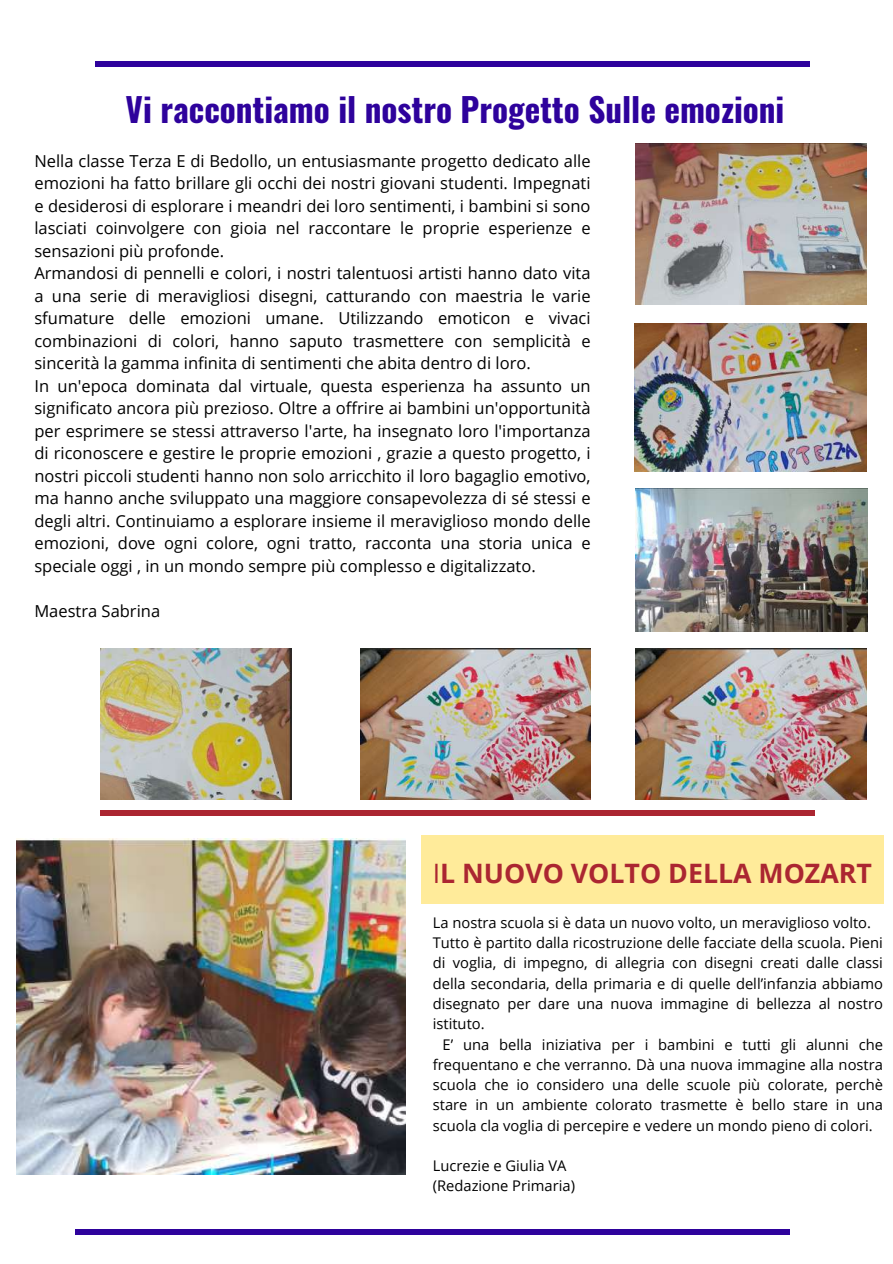
<style>
.page{position:relative;width:893px;height:1264px;background:#fff}
.page>*{position:absolute;margin:0;border:0;box-sizing:border-box;transform-origin:0 0}
.t1{font:700 33.15px "Oswald";color:#2e029c}
.t2{font:700 26.7px "Open Sans";color:#ab2631}
.t3{font:16.5px/22.5px "Open Sans";color:#000}
.t4{font:14.7px/20.2px "Open Sans";color:#000}
.s1{font-weight:400}
</style>
<div class="page">
<div style="left:95px;top:62px;width:714px;height:5px;background:#2e029c"></div>
<img style="left:635px;top:488px;width:232px;height:143px">
<img style="left:636px;top:143px;width:230px;height:161px">
<img style="left:100px;top:648px;width:192px;height:151px">
<img style="left:360px;top:648px;width:230px;height:151px">
<img style="left:636px;top:648px;width:230px;height:151px">
<img style="left:635px;top:324px;width:231px;height:147px">
<div style="left:100px;top:810px;width:715px;height:6px;background:#ab2631"></div>
<img style="left:17px;top:838px;width:388px;height:335px">
<div style="left:421px;top:835px;width:461px;height:68px;background:#ffeb9a"></div>
<div style="left:75px;top:1229px;width:715px;height:5px;background:#2e029c"></div>
<h1 class="t1" style="left:126px;top:84px;width:660px">Vi raccontiamo il nostro Progetto Sulle emozioni</h1>
<p class="t3" style="left:34px;top:149px;width:557px">Nella classe Terza E di Bedollo, un entusiasmante progetto dedicato alle emozioni ha fatto brillare gli occhi dei nostri giovani studenti. Impegnati e desiderosi di esplorare i meandri dei loro sentimenti, i bambini si sono lasciati coinvolgere con gioia nel raccontare le proprie esperienze e sensazioni più profonde.<br>Armandosi di pennelli e colori, i nostri talentuosi artisti hanno dato vita a una serie di meravigliosi disegni, catturando con maestria le varie sfumature delle emozioni umane. Utilizzando emoticon e vivaci combinazioni di colori, hanno saputo trasmettere con semplicità e sincerità la gamma infinita di sentimenti che abita dentro di loro.<br>In un'epoca dominata dal virtuale, questa esperienza ha assunto un significato ancora più prezioso. Oltre a offrire ai bambini un'opportunità per esprimere se stessi attraverso l'arte, ha insegnato loro l'importanza di riconoscere e gestire le proprie emozioni , grazie a questo progetto, i nostri piccoli studenti hanno non solo arricchito il loro bagaglio emotivo, ma hanno anche sviluppato una maggiore consapevolezza di sé stessi e degli altri. Continuiamo a esplorare insieme il meraviglioso mondo delle emozioni, dove ogni colore, ogni tratto, racconta una storia unica e speciale oggi , in un mondo sempre più complesso e digitalizzato.</p>
<p class="t3" style="left:34px;top:599px;width:127px">Maestra Sabrina</p>
<h2 class="t2" style="left:433px;top:854px;width:440px"><span class="s1">I</span>L NUOVO VOLTO DELLA MOZART</h2>
<p class="t4" style="left:433px;top:912px;width:451px">La nostra scuola si è data un nuovo volto, un meraviglioso volto.<br>Tutto è partito dalla ricostruzione delle facciate della scuola. Pieni di voglia, di impegno, di allegria con disegni creati dalle classi della secondaria, della primaria e di quelle dell’infanzia abbiamo disegnato per dare una nuova immagine di bellezza al nostro istituto.</p>
<p class="t4" style="left:433px;top:1033px;width:451px;text-align:justify;text-indent:10px">E’ una bella iniziativa per i bambini e tutti gli alunni che frequentano e che verranno. Dà una nuova immagine alla nostra scuola che io considero una delle scuole più colorate, perchè stare in un ambiente colorato trasmette è bello stare in una scuola cla voglia di percepire e vedere un mondo pieno di colori.</p>
<p class="t4" style="left:433px;top:1155px;width:144px">Lucrezie e Giulia VA (Redazione Primaria)</p>
</div>
